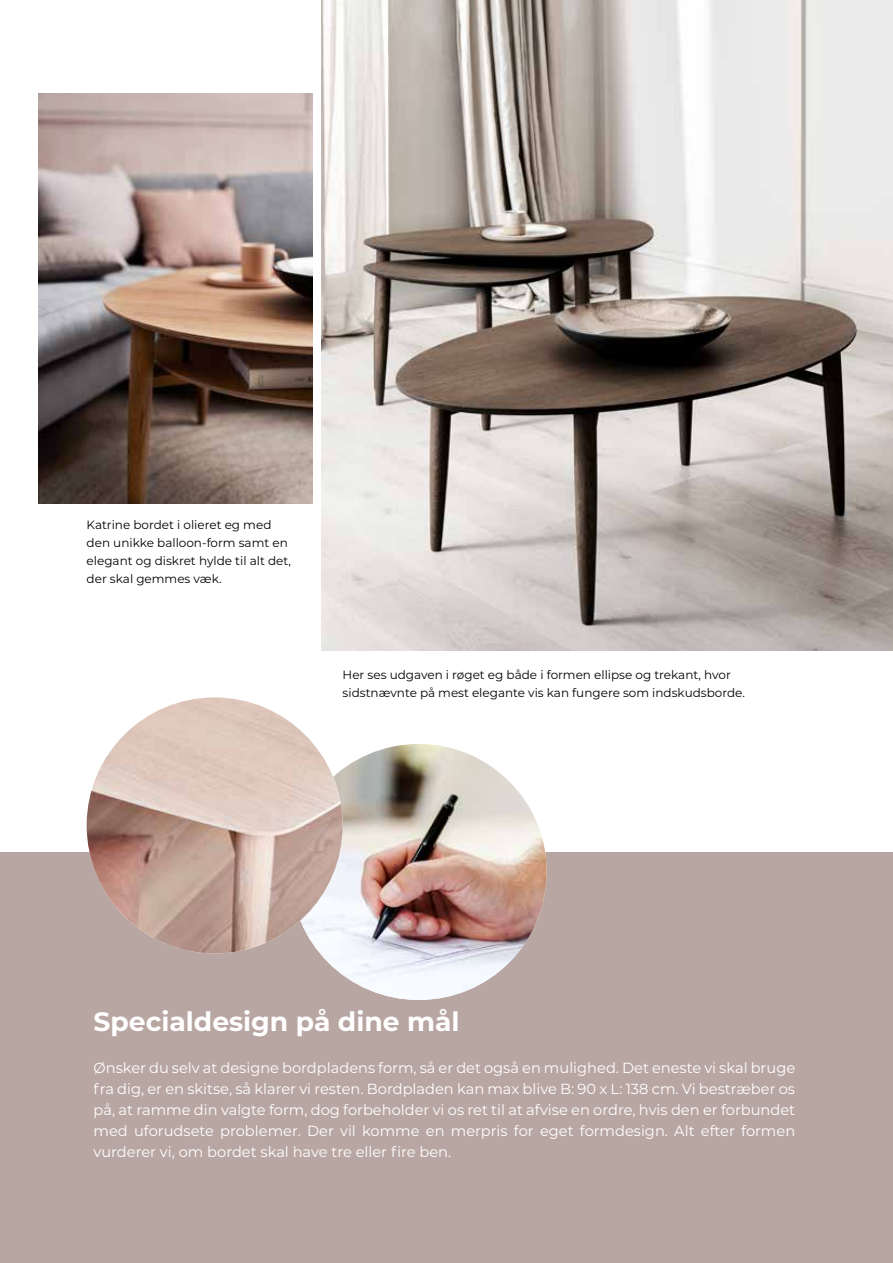
<style>
.page{position:relative;width:893px;height:1263px;background:#fff}
.page>*{position:absolute;margin:0;border:0;box-sizing:border-box;transform-origin:0 0}
.t1{font:700 26.7px "Montserrat";color:#fff}
.t2{font:14.7px/21px "Montserrat";color:#fff;text-align:justify}
.t3{font:12px/18px "Montserrat";color:#000}
</style>
<div class="page">
<div style="left:0;top:852px;width:893px;height:411px;background:#b8a6a2"></div>
<img style="left:322px;top:0;width:571px;height:651px">
<img style="left:39px;top:93px;width:274px;height:410px">
<img style="left:291px;top:744px;width:256px;height:256px;border-radius:128px">
<img style="left:87px;top:697px;width:256px;height:256px;border-radius:128px">
<p class="t3" style="left:87px;top:516px;width:206px">Katrine bordet i olieret eg med den unikke balloon-form samt en elegant og diskret hylde til alt det, der skal gemmes væk.</p>
<p class="t3" style="left:343px;top:666px;width:404px">Her ses udgaven i røget eg både i formen ellipse og trekant, hvor sidstnævnte på mest elegante vis kan fungere som indskudsborde.</p>
<h1 class="t1" style="left:94px;top:1003px;width:368px">Specialdesign på dine mål</h1>
<p class="t2" style="left:94px;top:1057px;width:703px">Ønsker du selv at designe bordpladens form, så er det også en mulighed. Det eneste vi skal bruge fra dig, er en skitse, så klarer vi resten. Bordpladen kan max blive B: 90 x L: 138 cm. Vi bestræber os på, at ramme din valgte form, dog forbeholder vi os ret til at afvise en ordre, hvis den er forbundet med uforudsete problemer. Der vil komme en merpris for eget formdesign. Alt efter formen vurderer vi, om bordet skal have tre eller fire ben.</p>
</div>
